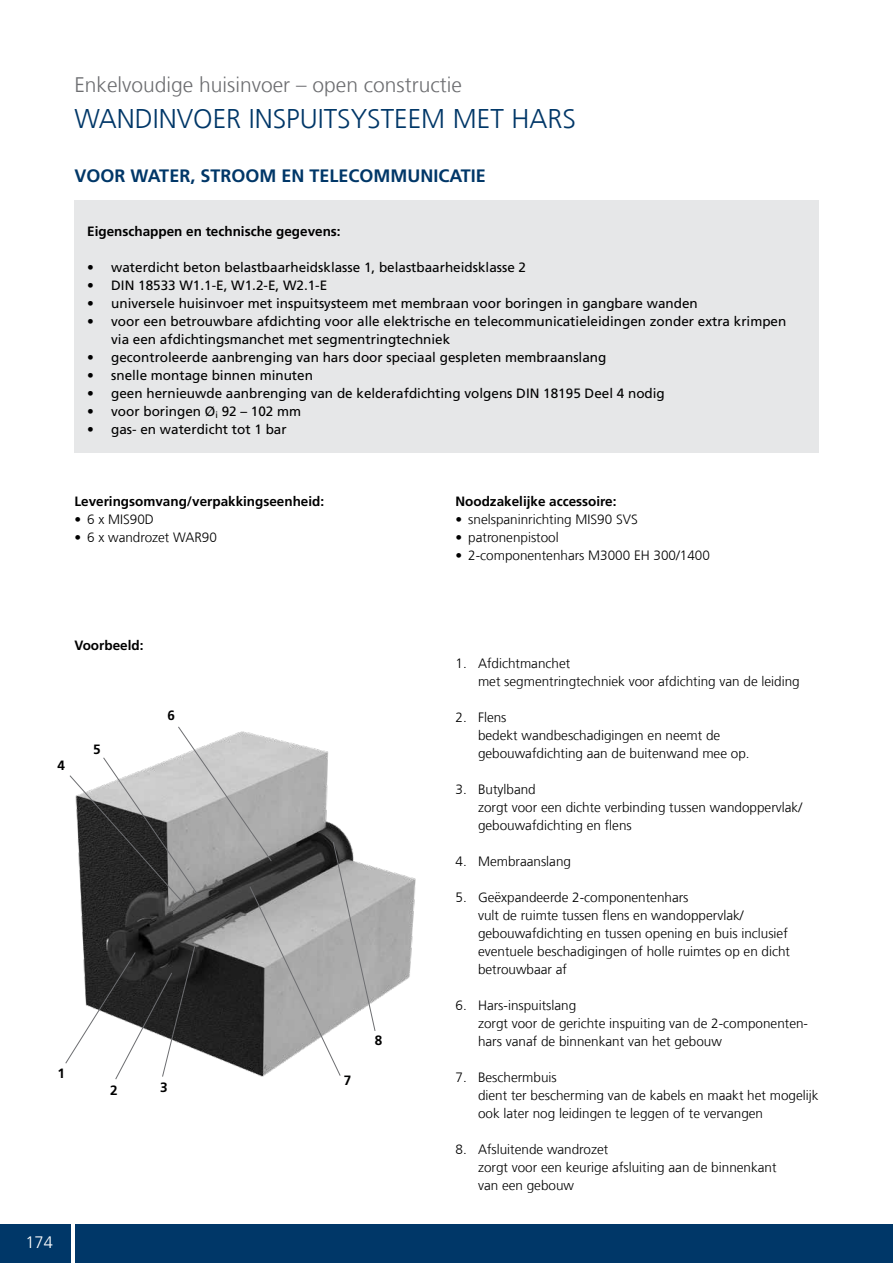
<style>
.page{position:relative;width:893px;height:1263px;background:#fff}
.page>*{position:absolute;margin:0;border:0;box-sizing:border-box;transform-origin:0 0}
.t1{font:300 27px "Frutigerfor Hauff";color:#003768}
.t2{font:300 21px "Frutigerfor Hauff";color:#6d6e71}
.t3{font:700 18px "Frutigerfor Hauff";color:#003768}
.t4{font:300 16.5px "Frutigerfor Hauff";color:#fff}
.t5{font:300 13.5px/18px "Frutigerfor Hauff";color:#000}
.t6{font:13.5px/18px "Frutigerfor Hauff";color:#000}
.t7{font:700 13.5px "Frutigerfor Hauff";color:#000}
</style>
<div class="page">
<div style="left:74px;top:200px;width:745px;height:252px;background:#e6e7e8"></div>
<img style="left:376px;top:867px;width:40px;height:133px">
<svg style="left:65px;top:726px;width:311px;height:354px"></svg>
<div style="left:0;top:1225px;width:893px;height:38px;background:#003768"></div>
<hr style="left:71px;top:1213px;width:3px;height:50px;background:#fff">
<h2 class="t2" style="left:74px;top:72px;width:389px">Enkelvoudige huisinvoer – open constructie</h2>
<h1 class="t1" style="left:74px;top:102px;width:503px">WANDINVOER INSPUITSYSTEEM MET HARS</h1>
<h3 class="t3" style="left:74px;top:165px;width:413px">VOOR WATER, STROOM EN TELECOMMUNICATIE</h3>
<p class="t7" style="left:87px;top:223px;width:255px">Eigenschappen en technische gegevens:</p>
<p class="t6" style="left:87px;top:259px;width:440px">• waterdicht beton belastbaarheidsklasse 1, belastbaarheidsklasse 2</p>
<p class="t6" style="left:87px;top:277px;width:242px">• DIN 18533 W1.1-E, W1.2-E, W2.1-E</p>
<p class="t6" style="left:87px;top:295px;width:612px">• universele huisinvoer met inspuitsysteem met membraan voor boringen in gangbare wanden</p>
<p class="t6" style="left:111px;top:313px;width:677px;text-indent:-24px">• voor een betrouwbare afdichting voor alle elektrische en telecommunicatieleidingen zonder extra krimpen via een afdichtingsmanchet met segmentringtechniek</p>
<p class="t6" style="left:87px;top:349px;width:521px">• gecontroleerde aanbrenging van hars door speciaal gespleten membraanslang</p>
<p class="t6" style="left:87px;top:367px;width:227px">• snelle montage binnen minuten</p>
<p class="t6" style="left:87px;top:385px;width:579px">• geen hernieuwde aanbrenging van de kelderafdichting volgens DIN 18195 Deel 4 nodig</p>
<p class="t6" style="left:87px;top:403px;width:216px">• voor boringen Ø<sub>i</sub> 92 – 102 mm</p>
<p class="t6" style="left:87px;top:421px;width:201px">• gas- en waterdicht tot 1 bar</p>
<p class="t7" style="left:74px;top:493px;width:251px">Leveringsomvang/verpakkingseenheid:</p>
<p class="t5" style="left:74px;top:511px;width:81px">• 6 x MIS90D</p>
<p class="t5" style="left:74px;top:529px;width:144px">• 6 x wandrozet WAR90</p>
<p class="t7" style="left:455px;top:493px;width:163px">Noodzakelijke accessoire:</p>
<p class="t5" style="left:455px;top:511px;width:184px">• snelspaninrichting MIS90 SVS</p>
<p class="t5" style="left:455px;top:529px;width:105px">• patronenpistool</p>
<p class="t5" style="left:455px;top:547px;width:256px">• 2-componentenhars M3000 EH 300/1400</p>
<p class="t7" style="left:74px;top:637px;width:71px">Voorbeeld:</p>
<p class="t7" style="left:57px;top:757px;width:9px">4</p>
<p class="t7" style="left:93px;top:741px;width:9px">5</p>
<p class="t7" style="left:167px;top:707px;width:9px">6</p>
<p class="t7" style="left:57px;top:1065px;width:9px">1</p>
<p class="t7" style="left:110px;top:1082px;width:9px">2</p>
<p class="t7" style="left:160px;top:1079px;width:9px">3</p>
<p class="t4" style="left:25px;top:1232px;width:29px">174</p>
<p class="t7" style="left:344px;top:1072px;width:9px">7</p>
<p class="t7" style="left:375px;top:1032px;width:9px">8</p>
<p class="t5" style="left:478px;top:655px;width:323px;text-indent:-23px">1. Afdichtmanchet<br>met segmentringtechniek voor afdichting van de leiding</p>
<p class="t5" style="left:478px;top:709px;width:273px;text-indent:-23px">2. Flens<br>bedekt wandbeschadigingen en neemt de gebouwafdichting aan de buitenwand mee op.</p>
<p class="t5" style="left:478px;top:781px;width:326px;text-indent:-23px">3. Butylband<br>zorgt voor een dichte verbinding tussen wandoppervlak/ gebouwafdichting en flens</p>
<p class="t5" style="left:455px;top:853px;width:117px">4. Membraanslang</p>
<p class="t5" style="left:478px;top:889px;width:314px;text-indent:-23px">5. Geëxpandeerde 2-componentenhars<br>vult de ruimte tussen flens en wandoppervlak/ gebouwafdichting en tussen opening en buis inclusief eventuele beschadigingen of holle ruimtes op en dicht betrouwbaar af</p>
<p class="t5" style="left:478px;top:997px;width:332px;text-indent:-23px">6. Hars-inspuitslang<br>zorgt voor de gerichte inspuiting van de 2-componenten&shy;hars vanaf de binnenkant van het gebouw</p>
<p class="t5" style="left:478px;top:1069px;width:342px;text-indent:-23px">7. Beschermbuis<br>dient ter bescherming van de kabels en maakt het mogelijk ook later nog leidingen te leggen of te vervangen</p>
<p class="t5" style="left:478px;top:1141px;width:300px;text-indent:-23px">8. Afsluitende wandrozet<br>zorgt voor een keurige afsluiting aan de binnenkant van een gebouw</p>
</div>
